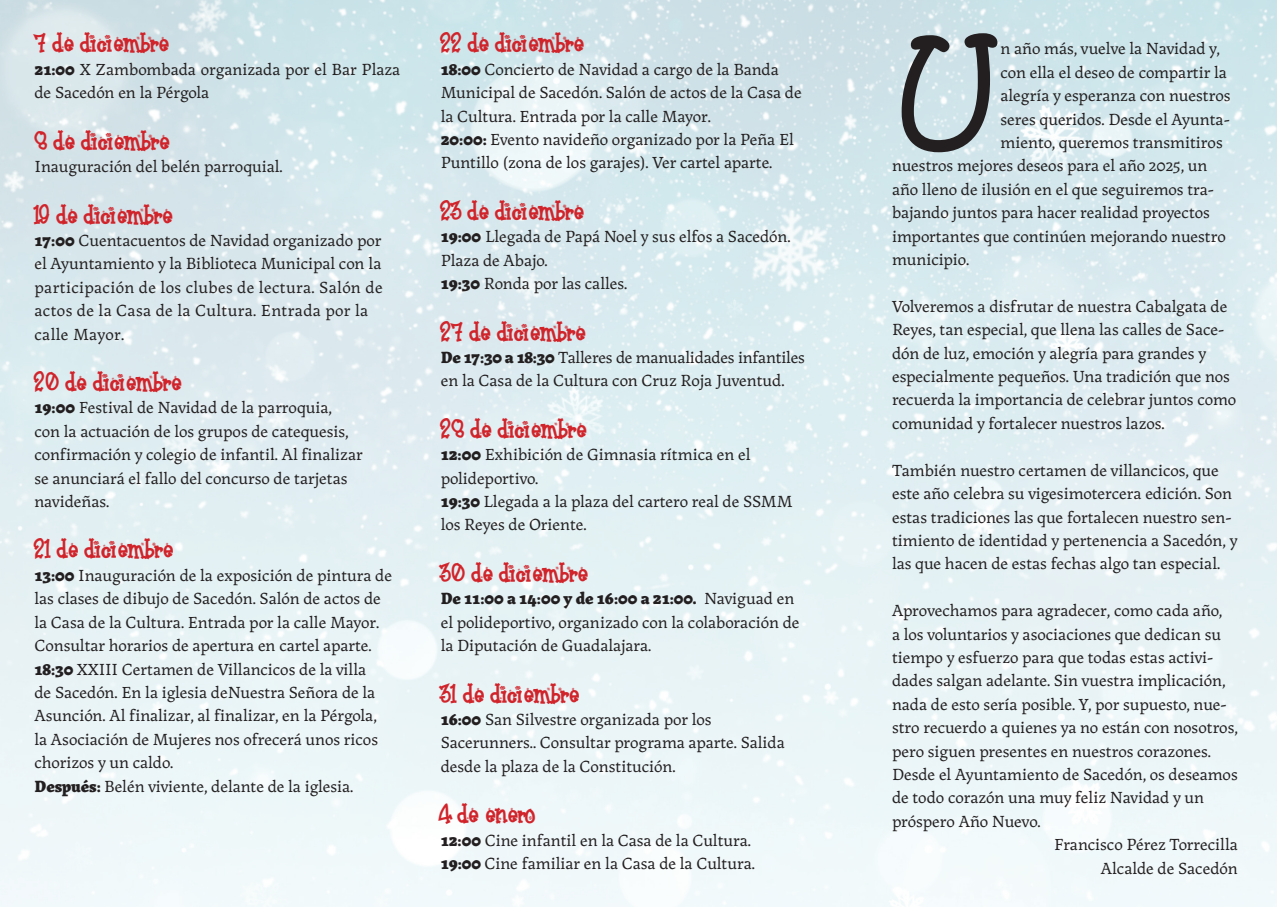
<style>
.page{position:relative;width:1277px;height:907px;background:#fff}
.page>*{position:absolute;margin:0;border:0;box-sizing:border-box;transform-origin:0 0}
.t1{font:126.45px "Kristen ITC";color:#231f20}
.t2{font:22.5px "Frosty";color:#d1232a}
.t3{font:19.5px/23.4px "Landa";color:#231f20}
.s1{font-weight:900}
</style>
<div class="page">
<img style="left:0;top:0;width:1277px;height:907px">
<p class="t2" style="left:34px;top:30px;width:136px">7 de diciembre</p>
<p class="t3" style="left:34px;top:57px;width:367px"><span class="s1">21:00</span> X Zambombada organizada por el Bar Plaza de Sacedón en la Pérgola</p>
<p class="t2" style="left:34px;top:127px;width:137px">8 de diciembre</p>
<p class="t3" style="left:34px;top:154px;width:250px">Inauguración del belén parroquial.</p>
<p class="t2" style="left:34px;top:201px;width:140px">19 de diciembre</p>
<p class="t3" style="left:34px;top:228px;width:350px"><span class="s1">17:00</span> Cuentacuentos de Navidad organizado por el Ayuntamiento y la Biblioteca Municipal con la participación de los clubes de lectura. Salón de actos de la Casa de la Cultura. Entrada por la calle Mayor.</p>
<p class="t2" style="left:34px;top:368px;width:149px">20 de diciembre</p>
<p class="t3" style="left:34px;top:395px;width:330px"><span class="s1">19:00</span> Festival de Navidad de la parroquia,<br>con la actuación de los grupos de catequesis, confirmación y colegio de infantil. Al finalizar se anunciará el fallo del concurso de tarjetas navideñas.</p>
<p class="t2" style="left:34px;top:536px;width:141px">21 de diciembre</p>
<p class="t3" style="left:34px;top:563px;width:359px"><span class="s1">13:00</span> Inauguración de la exposición de pintura de las clases de dibujo de Sacedón. Salón de actos de la Casa de la Cultura. Entrada por la calle Mayor.<br>Consultar horarios de apertura en cartel aparte.<br><span class="s1">18:30</span> XXIII Certamen de Villancicos de la villa<br>de Sacedón. En la iglesia deNuestra Señora de la Asunción. Al finalizar, al finalizar, en la Pérgola, la Asociación de Mujeres nos ofrecerá unos ricos chorizos y un caldo.<br><span class="s1">Después:</span> Belén viviente, delante de la iglesia.</p>
<p class="t2" style="left:441px;top:30px;width:145px">22 de diciembre</p>
<p class="t3" style="left:441px;top:57px;width:362px"><span class="s1">18:00</span> Concierto de Navidad a cargo de la Banda Municipal de Sacedón. Salón de actos de la Casa de la Cultura. Entrada por la calle Mayor.<br><span class="s1">20:00:</span> Evento navideño organizado por la Peña El Puntillo (zona de los garajes). Ver cartel aparte.</p>
<p class="t2" style="left:441px;top:197px;width:145px">23 de diciembre</p>
<p class="t3" style="left:441px;top:224px;width:351px"><span class="s1">19:00</span> Llegada de Papá Noel y sus elfos a Sacedón.<br>Plaza de Abajo.<br><span class="s1">19:30</span> Ronda por las calles.</p>
<p class="t2" style="left:441px;top:318px;width:147px">27 de diciembre</p>
<p class="t3" style="left:441px;top:345px;width:366px"><span class="s1">De 17:30 a 18:30</span> Talleres de manualidades infantiles en la Casa de la Cultura con Cruz Roja Juventud.</p>
<p class="t2" style="left:441px;top:415px;width:148px">28 de diciembre</p>
<p class="t3" style="left:441px;top:442px;width:353px"><span class="s1">12:00</span> Exhibición de Gimnasia rítmica en el polideportivo.<br><span class="s1">19:30</span> Llegada a la plaza del cartero real de SSMM los Reyes de Oriente.</p>
<p class="t2" style="left:441px;top:559px;width:149px">30 de diciembre</p>
<p class="t3" style="left:441px;top:586px;width:360px"><span class="s1">De 11:00 a 14:00 y de 16:00 a 21:00.</span> Naviguad en el polideportivo, organizado con la colaboración de la Diputación de Guadalajara.</p>
<p class="t2" style="left:441px;top:680px;width:141px">31 de diciembre</p>
<p class="t3" style="left:441px;top:707px;width:346px"><span class="s1">16:00</span> San Silvestre organizada por los<br>Sacerunners.. Consultar programa aparte. Salida desde la plaza de la Constitución.</p>
<p class="t2" style="left:441px;top:800px;width:96px">4 de enero</p>
<p class="t3" style="left:441px;top:827px;width:316px"><span class="s1">12:00</span> Cine infantil en la Casa de la Cultura.<br><span class="s1">19:00</span> Cine familiar en la Casa de la Cultura.</p>
<h1 class="t1" style="left:892px;top:4px;width:110px">U</h1>
<p class="t3" style="left:1000px;top:36px;width:221px">n año más, vuelve la Navidad y,</p>
<p class="t3" style="left:1000px;top:60px;width:228px">con ella el deseo de compartir la</p>
<p class="t3" style="left:1000px;top:83px;width:231px">alegría y esperanza con nuestros</p>
<p class="t3" style="left:1000px;top:107px;width:231px">seres queridos. Desde el Ayunta-</p>
<p class="t3" style="left:1000px;top:130px;width:224px">miento, queremos transmitiros</p>
<p class="t3" style="left:892px;top:153px;width:317px">nuestros mejores deseos para el año 2025, un</p>
<p class="t3" style="left:892px;top:177px;width:324px">año lleno de ilusión en el que seguiremos tra-</p>
<p class="t3" style="left:892px;top:200px;width:319px">bajando juntos para hacer realidad proyectos</p>
<p class="t3" style="left:892px;top:224px;width:335px">importantes que continúen mejorando nuestro</p>
<p class="t3" style="left:892px;top:247px;width:79px">municipio.</p>
<p class="t3" style="left:892px;top:294px;width:346px">Volveremos a disfrutar de nuestra Cabalgata de Reyes, tan especial, que llena las calles de Sace&shy;dón de luz, emoción y alegría para grandes y especialmente pequeños. Una tradición que nos recuerda la importancia de celebrar juntos como comunidad y fortalecer nuestros lazos.</p>
<p class="t3" style="left:892px;top:458px;width:347px">También nuestro certamen de villancicos, que este año celebra su vigesimotercera edición. Son estas tradiciones las que fortalecen nuestro sen&shy;timiento de identidad y pertenencia a Sacedón, y las que hacen de estas fechas algo tan especial.</p>
<p class="t3" style="left:892px;top:598px;width:332px">Aprovechamos para agradecer, como cada año,</p>
<p class="t3" style="left:892px;top:621px;width:331px">a los voluntarios y asociaciones que dedican su</p>
<p class="t3" style="left:892px;top:645px;width:323px">tiempo y esfuerzo para que todas estas activi-</p>
<p class="t3" style="left:892px;top:668px;width:335px">dades salgan adelante. Sin vuestra implicación,</p>
<p class="t3" style="left:892px;top:692px;width:336px">nada de esto sería posible. Y, por supuesto, nue-</p>
<p class="t3" style="left:892px;top:715px;width:347px">stro recuerdo a quienes ya no están con nosotros,</p>
<p class="t3" style="left:892px;top:738px;width:320px">pero siguen presentes en nuestros corazones.</p>
<p class="t3" style="left:892px;top:762px;width:347px">Desde el Ayuntamiento de Sacedón, os deseamos</p>
<p class="t3" style="left:892px;top:785px;width:314px">de todo corazón una muy feliz Navidad y un</p>
<p class="t3" style="left:892px;top:809px;width:150px">próspero Año Nuevo.</p>
<p class="t3" style="left:1054px;top:832px;width:185px">Francisco Pérez Torrecilla</p>
<p class="t3" style="left:1101px;top:855px;width:138px">Alcalde de Sacedón</p>
</div>
